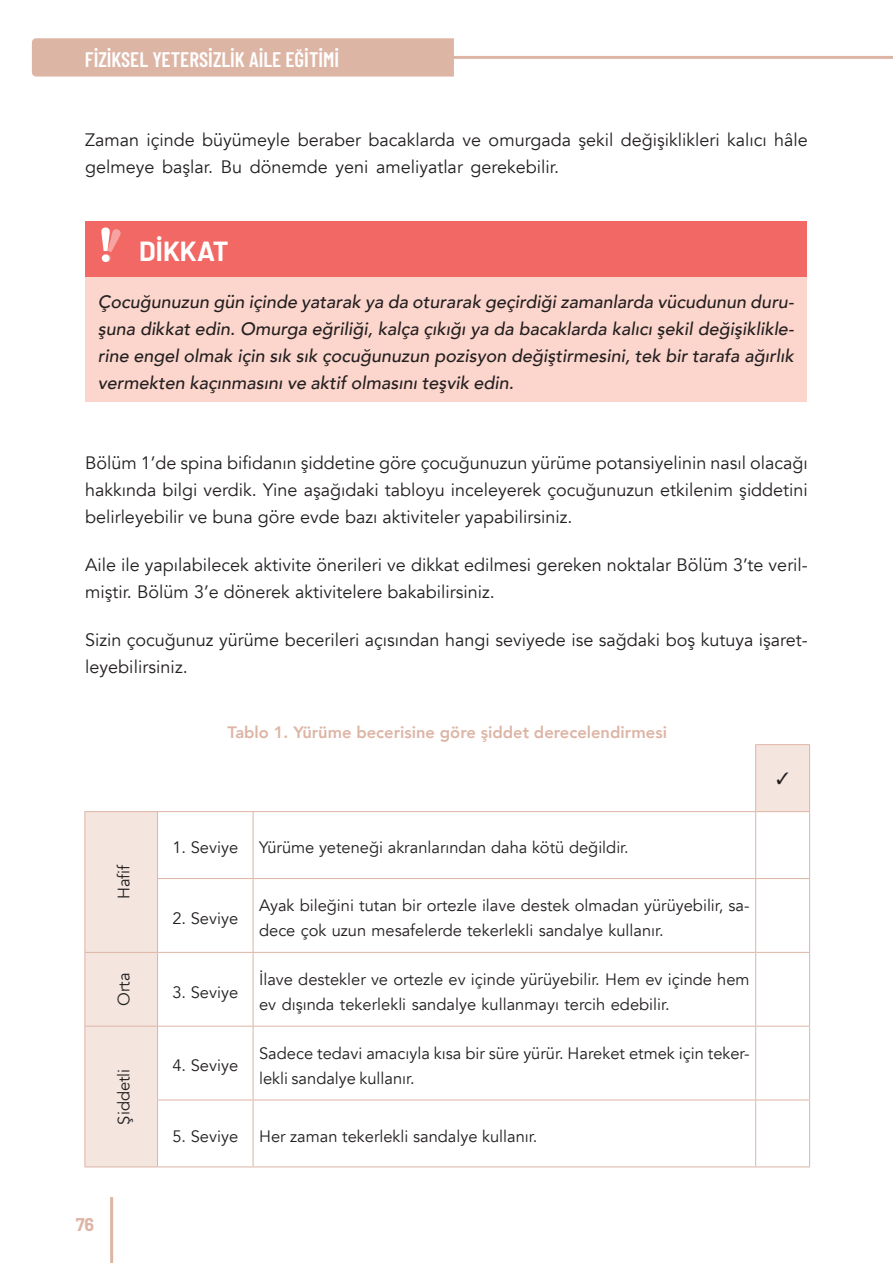
<style>
.page{position:relative;width:893px;height:1263px;background:#fff}
.page>*{position:absolute;margin:0;border:0;box-sizing:border-box;transform-origin:0 0}
.t1{font:700 27px "Barlow";color:#fff}
.t2{font:600 21px "Barlow Condensed";color:#fff}
.t3{font:18px/27px "Avenir";color:#231f20}
.t4{font:italic 500 18px/27px "Avenir";color:#231f20;text-align:justify}
.t5{font:700 18px "Barlow";color:#ddb5a5}
.t6{font:16.5px/25.5px "Avenir";color:#231f20}
.t7{font:800 16.5px "Avenir";color:#ddb5a5}
</style>
<div class="page">
<div style="left:32px;top:38px;width:422px;height:39px;background:#ddb5a5"></div>
<hr style="left:452px;top:56px;width:441px;height:3px;background:#ddb5a5">
<hr style="left:110px;top:1197px;width:3px;height:66px;background:#ddb5a5">
<div style="left:85px;top:221px;width:721px;height:56px;background:#f16865"></div>
<div style="left:85px;top:277px;width:721px;height:125px;background:#fcd6cc"></div>
<svg style="left:101px;top:227px;width:20px;height:35px"></svg>
<svg style="left:85px;top:745px;width:724px;height:421px"></svg>
<hr style="left:755px;top:744px;width:55px;height:1px;background:#ddb5a5">
<hr style="left:755px;top:745px;width:1px;height:66px;background:#ddb5a5">
<hr style="left:809px;top:745px;width:1px;height:66px;background:#ddb5a5">
<hr style="left:84px;top:812px;width:1px;height:66px;background:#ddb5a5">
<hr style="left:84px;top:878px;width:1px;height:74px;background:#ddb5a5">
<hr style="left:84px;top:811px;width:74px;height:1px;background:#ddb5a5">
<hr style="left:158px;top:811px;width:95px;height:1px;background:#ddb5a5">
<hr style="left:253px;top:811px;width:503px;height:1px;background:#ddb5a5">
<hr style="left:756px;top:811px;width:54px;height:1px;background:#ddb5a5">
<hr style="left:157px;top:812px;width:1px;height:66px;background:#ddb5a5">
<hr style="left:253px;top:812px;width:1px;height:66px;background:#ddb5a5">
<hr style="left:755px;top:812px;width:1px;height:66px;background:#ddb5a5">
<hr style="left:809px;top:812px;width:1px;height:66px;background:#ddb5a5">
<hr style="left:157px;top:878px;width:96px;height:1px;background:#ddb5a5">
<hr style="left:253px;top:878px;width:503px;height:1px;background:#ddb5a5">
<hr style="left:756px;top:878px;width:54px;height:1px;background:#ddb5a5">
<hr style="left:157px;top:879px;width:1px;height:73px;background:#ddb5a5">
<hr style="left:253px;top:879px;width:1px;height:73px;background:#ddb5a5">
<hr style="left:755px;top:879px;width:1px;height:73px;background:#ddb5a5">
<hr style="left:809px;top:879px;width:1px;height:73px;background:#ddb5a5">
<hr style="left:84px;top:953px;width:1px;height:73px;background:#ddb5a5">
<hr style="left:84px;top:952px;width:74px;height:1px;background:#ddb5a5">
<hr style="left:158px;top:952px;width:95px;height:1px;background:#ddb5a5">
<hr style="left:253px;top:952px;width:503px;height:1px;background:#ddb5a5">
<hr style="left:756px;top:952px;width:54px;height:1px;background:#ddb5a5">
<hr style="left:157px;top:953px;width:1px;height:73px;background:#ddb5a5">
<hr style="left:253px;top:953px;width:1px;height:73px;background:#ddb5a5">
<hr style="left:755px;top:953px;width:1px;height:73px;background:#ddb5a5">
<hr style="left:809px;top:953px;width:1px;height:73px;background:#ddb5a5">
<hr style="left:84px;top:1026px;width:1px;height:74px;background:#ddb5a5">
<hr style="left:84px;top:1100px;width:1px;height:66px;background:#ddb5a5">
<hr style="left:84px;top:1026px;width:74px;height:1px;background:#ddb5a5">
<hr style="left:158px;top:1026px;width:95px;height:1px;background:#ddb5a5">
<hr style="left:253px;top:1026px;width:503px;height:1px;background:#ddb5a5">
<hr style="left:756px;top:1026px;width:54px;height:1px;background:#ddb5a5">
<hr style="left:157px;top:1026px;width:1px;height:73px;background:#ddb5a5">
<hr style="left:253px;top:1026px;width:1px;height:73px;background:#ddb5a5">
<hr style="left:755px;top:1026px;width:1px;height:73px;background:#ddb5a5">
<hr style="left:809px;top:1026px;width:1px;height:73px;background:#ddb5a5">
<hr style="left:157px;top:1099px;width:96px;height:1px;background:#ddb5a5">
<hr style="left:253px;top:1099px;width:503px;height:1px;background:#ddb5a5">
<hr style="left:756px;top:1099px;width:54px;height:1px;background:#ddb5a5">
<hr style="left:157px;top:1100px;width:1px;height:66px;background:#ddb5a5">
<hr style="left:253px;top:1100px;width:1px;height:66px;background:#ddb5a5">
<hr style="left:755px;top:1100px;width:1px;height:66px;background:#ddb5a5">
<hr style="left:809px;top:1100px;width:1px;height:66px;background:#ddb5a5">
<hr style="left:84px;top:1166px;width:74px;height:1px;background:#ddb5a5">
<hr style="left:158px;top:1166px;width:95px;height:1px;background:#ddb5a5">
<hr style="left:253px;top:1166px;width:503px;height:1px;background:#ddb5a5">
<hr style="left:756px;top:1166px;width:54px;height:1px;background:#ddb5a5">
<svg style="left:777px;top:773px;width:11px;height:11px"></svg>
<p class="t2" style="left:85px;top:44px;width:256px">FİZİKSEL YETERSİZLİK AİLE EĞİTİMİ</p>
<p class="t3" style="left:85px;top:126px;width:724px">Zaman içinde büyümeyle beraber bacaklarda ve omurgada şekil değişiklikleri kalıcı hâle gelmeye başlar. Bu dönemde yeni ameliyatlar gerekebilir.</p>
<h1 class="t1" style="left:139px;top:231px;width:91px">DİKKAT</h1>
<p class="t4" style="left:98px;top:289px;width:697px">Çocuğunuzun gün içinde yatarak ya da oturarak geçirdiği zamanlarda vücudunun duru&shy;şuna dikkat edin. Omurga eğriliği, kalça çıkığı ya da bacaklarda kalıcı şekil değişiklikle&shy;rine engel olmak için sık sık çocuğunuzun pozisyon değiştirmesini, tek bir tarafa ağırlık vermekten kaçınmasını ve aktif olmasını teşvik edin.</p>
<p class="t3" style="left:85px;top:449px;width:724px;text-align:justify">Bölüm 1’de spina bifidanın şiddetine göre çocuğunuzun yürüme potansiyelinin nasıl olacağı hakkında bilgi verdik. Yine aşağıdaki tabloyu inceleyerek çocuğunuzun etkilenim şiddetini belirleyebilir ve buna göre evde bazı aktiviteler yapabilirsiniz.</p>
<p class="t3" style="left:85px;top:552px;width:724px">Aile ile yapılabilecek aktivite önerileri ve dikkat edilmesi gereken noktalar Bölüm 3’te veril&shy;miştir. Bölüm 3’e dönerek aktivitelere bakabilirsiniz.</p>
<p class="t3" style="left:85px;top:627px;width:724px">Sizin çocuğunuz yürüme becerileri açısından hangi seviyede ise sağdaki boş kutuya işaret&shy;leyebilirsiniz.</p>
<p class="t7" style="left:227px;top:720px;width:441px">Tablo 1. Yürüme becerisine göre şiddet derecelendirmesi</p>
<p class="t6" style="left:111px;top:899px;width:36px;rotate:-90deg">Hafif</p>
<p class="t6" style="left:172px;top:835px;width:67px">1. Seviye</p>
<p class="t6" style="left:259px;top:835px;width:371px">Yürüme yeteneği akranlarından daha kötü değildir.</p>
<p class="t6" style="left:172px;top:905px;width:67px">2. Seviye</p>
<p class="t6" style="left:259px;top:893px;width:492px">Ayak bileğini tutan bir ortezle ilave destek olmadan yürüyebilir, sa&shy;dece çok uzun mesafelerde tekerlekli sandalye kullanır.</p>
<p class="t6" style="left:111px;top:1006px;width:35px;rotate:-90deg">Orta</p>
<p class="t6" style="left:172px;top:979px;width:67px">3. Seviye</p>
<p class="t6" style="left:111px;top:1124px;width:57px;rotate:-90deg">Şiddetli</p>
<p class="t6" style="left:172px;top:1053px;width:67px">4. Seviye</p>
<p class="t6" style="left:259px;top:967px;width:492px">İlave destekler ve ortezle ev içinde yürüyebilir. Hem ev içinde hem ev dışında tekerlekli sandalye kullanmayı tercih edebilir.</p>
<p class="t6" style="left:259px;top:1040px;width:492px">Sadece tedavi amacıyla kısa bir süre yürür. Hareket etmek için teker&shy;lekli sandalye kullanır.</p>
<p class="t5" style="left:76px;top:1211px;width:20px">76</p>
<p class="t6" style="left:172px;top:1123px;width:67px">5. Seviye</p>
<p class="t6" style="left:259px;top:1123px;width:280px">Her zaman tekerlekli sandalye kullanır.</p>
</div>
